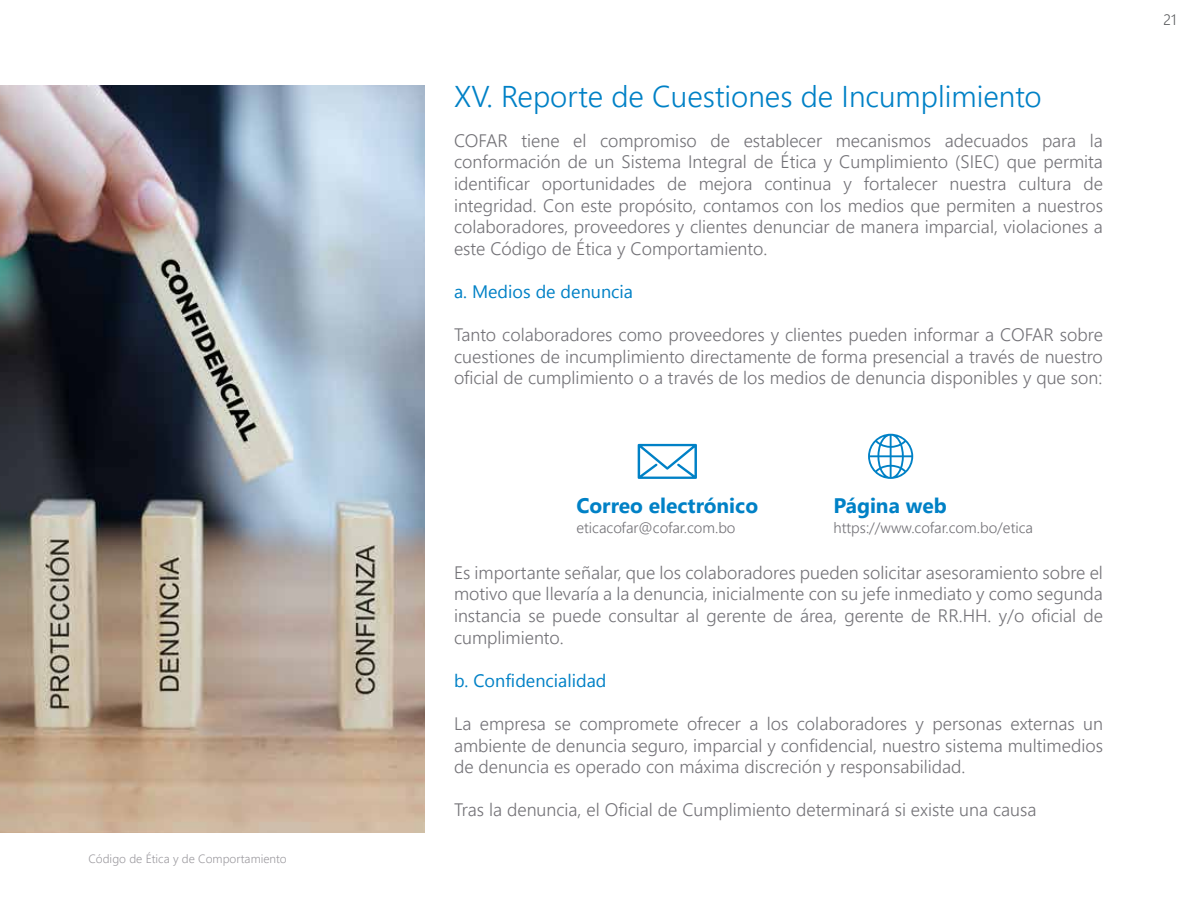
<style>
.page{position:relative;width:1188px;height:918px;background:#fff}
.page>*{position:absolute;margin:0;border:0;box-sizing:border-box;transform-origin:0 0}
.t1{font:300 30px "Nirmala UI";color:#0081c6}
.t2{font:700 21px "Nirmala UI";color:#0081c6}
.t3{font:300 18px/21.6px "Nirmala UI";color:#737277;text-align:justify}
.t4{font:18px "Nirmala UI";color:#0081c6}
.t5{font:300 15px "Nirmala UI";color:#737277}
.t6{font:300 15px "Nirmala UI";color:#56585a;scale:.95 1}
.t7{font:300 12px "Nirmala UI";color:#9d9ba0}
</style>
<div class="page">
<img style="left:0;top:85px;width:424px;height:748px">
<svg style="left:638px;top:444px;width:59px;height:35px"></svg>
<svg style="left:868px;top:434px;width:45px;height:45px"></svg>
<p class="t7" style="left:88px;top:849px;width:200px">Código de Ética y de Comportamiento</p>
<h1 class="t1" style="left:454px;top:72px;width:589px">XV. Reporte de Cuestiones de Incumplimiento</h1>
<p class="t3" style="left:454px;top:129px;width:650px">COFAR tiene el compromiso de establecer mecanismos adecuados para la conformación de un Sistema Integral de Ética y Cumplimiento (SIEC) que permita identificar oportunidades de mejora continua y fortalecer nuestra cultura de integridad. Con este propósito, contamos con los medios que permiten a nuestros colaboradores, proveedores y clientes denunciar de manera imparcial, violaciones a este Código de Ética y Comportamiento.</p>
<p class="t4" style="left:454px;top:277px;width:181px">a. Medios de denuncia</p>
<p class="t3" style="left:454px;top:323px;width:650px">Tanto colaboradores como proveedores y clientes pueden informar a COFAR sobre cuestiones de incumplimiento directamente de forma presencial a través de nuestro oficial de cumplimiento o a través de los medios de denuncia disponibles y que son:</p>
<p class="t2" style="left:576px;top:488px;width:183px">Correo electrónico</p>
<p class="t5" style="left:576px;top:515px;width:161px">eticacofar@cofar.com.bo</p>
<p class="t2" style="left:834px;top:488px;width:115px">Página web</p>
<p class="t5" style="left:834px;top:515px;width:201px">https://www.cofar.com.bo/etica</p>
<p class="t3" style="left:454px;top:561px;width:650px">Es importante señalar, que los colaboradores pueden solicitar asesoramiento sobre el motivo que llevaría a la denuncia, inicialmente con su jefe inmediato y como segunda instancia se puede consultar al gerente de área, gerente de RR.HH. y/o oficial de cumplimiento.</p>
<p class="t4" style="left:454px;top:666px;width:154px">b. Confidencialidad</p>
<p class="t3" style="left:454px;top:712px;width:650px">La empresa se compromete ofrecer a los colaboradores y personas externas un ambiente de denuncia seguro, imparcial y confidencial, nuestro sistema multimedios de denuncia es operado con máxima discreción y responsabilidad.</p>
<p class="t3" style="left:454px;top:798px;width:584px">Tras la denuncia, el Oficial de Cumplimiento determinará si existe una causa</p>
<p class="t6" style="left:1164px;top:8px;width:15px">21</p>
</div>
